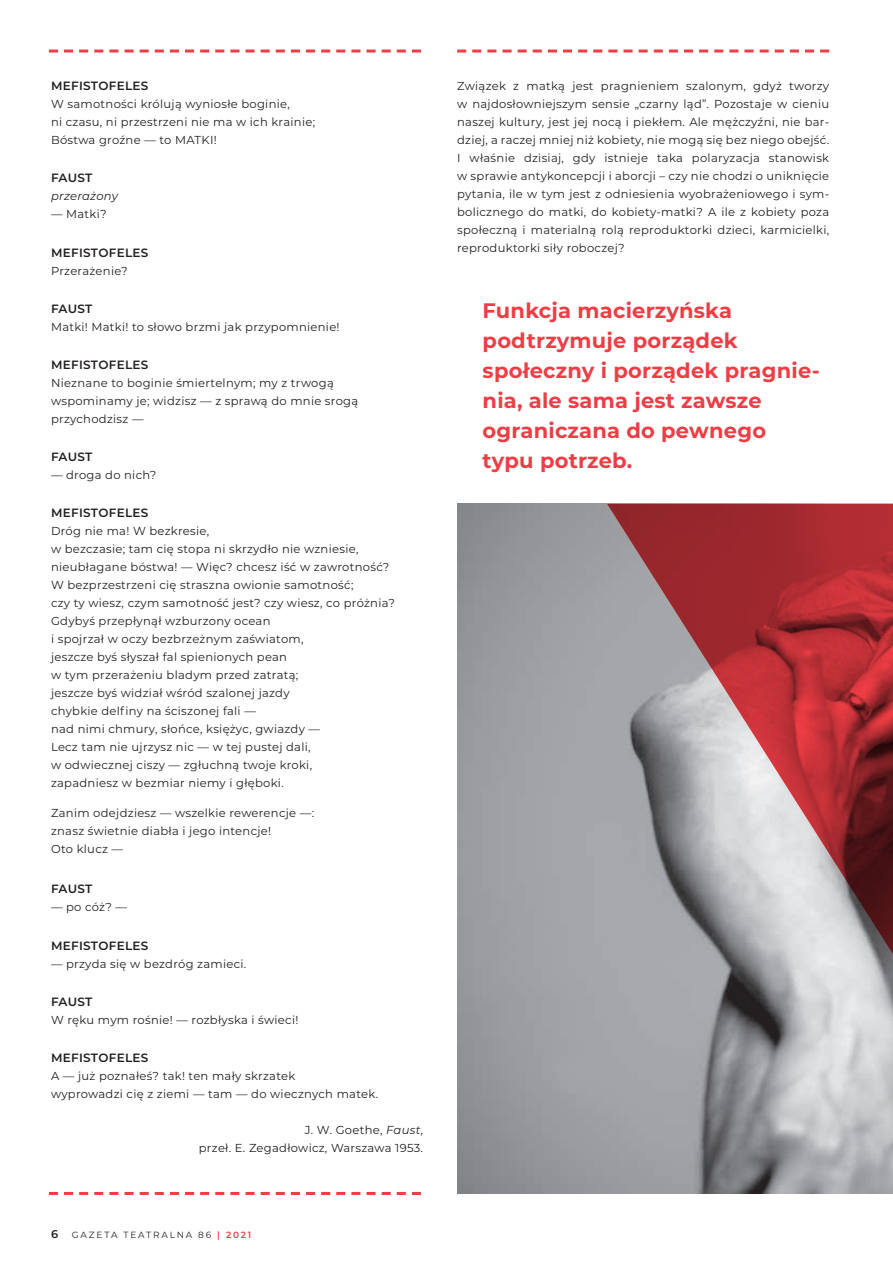
<style>
.page{position:relative;width:893px;height:1263px;background:#fff}
.page>*{position:absolute;margin:0;border:0;box-sizing:border-box;transform-origin:0 0}
.t1{font:700 21px/30px "Montserrat";letter-spacing:.01em;color:#ee3d44}
.t2{font:600 12px "Montserrat";letter-spacing:.025em;color:#231f20}
.t3{font:11.55px/18px "Montserrat";letter-spacing:.025em;color:#231f20}
.t4{font:italic 11.55px "Montserrat";letter-spacing:.025em;color:#231f20}
.t5{font:9px "Montserrat";letter-spacing:.2em;color:#231f20}
.s1{font-style:italic}
.s2{font-weight:600;font-size:11.25px}
.s3{font-weight:600;color:#ee3d44}
</style>
<div class="page">
<img style="left:457px;top:504px;width:436px;height:689px">
<svg style="left:49px;top:50px;width:372px;height:3px"></svg>
<svg style="left:457px;top:50px;width:372px;height:3px"></svg>
<svg style="left:49px;top:1192px;width:372px;height:3px"></svg>
<svg style="left:607px;top:504px;width:286px;height:688px;background:#a78084"></svg>
<p class="t2" style="left:51px;top:78px;width:99px">MEFISTOFELES</p>
<p class="t3" style="left:51px;top:95px;width:266px">W samotności królują wyniosłe boginie,<br>ni czasu, ni przestrzeni nie ma w ich krainie;<br>Bóstwa groźne — to MATKI!</p>
<p class="t2" style="left:51px;top:170px;width:43px">FAUST</p>
<p class="t4" style="left:51px;top:188px;width:69px">przerażony</p>
<p class="t3" style="left:51px;top:205px;width:57px">— Matki?</p>
<p class="t2" style="left:51px;top:244px;width:99px">MEFISTOFELES</p>
<p class="t3" style="left:51px;top:261px;width:78px">Przerażenie?</p>
<p class="t2" style="left:51px;top:300px;width:43px">FAUST</p>
<p class="t3" style="left:51px;top:317px;width:290px">Matki! Matki! to słowo brzmi jak przypomnienie!</p>
<p class="t2" style="left:51px;top:356px;width:99px">MEFISTOFELES</p>
<p class="t3" style="left:51px;top:373px;width:309px">Nieznane to boginie śmiertelnym; my z trwogą wspominamy je; widzisz — z sprawą do mnie srogą przychodzisz —</p>
<p class="t2" style="left:51px;top:448px;width:43px">FAUST</p>
<p class="t3" style="left:51px;top:465px;width:107px">— droga do nich?</p>
<p class="t2" style="left:51px;top:504px;width:99px">MEFISTOFELES</p>
<p class="t3" style="left:51px;top:522px;width:345px">Dróg nie ma! W bezkresie,<br>w bezczasie; tam cię stopa ni skrzydło nie wzniesie, nieubłagane bóstwa! — Więc? chcesz iść w zawrotność?<br>W bezprzestrzeni cię straszna owionie samotność;<br>czy ty wiesz, czym samotność jest? czy wiesz, co próżnia?<br>Gdybyś przepłynął wzburzony ocean<br>i spojrzał w oczy bezbrzeżnym zaświatom,<br>jeszcze byś słyszał fal spienionych pean<br>w tym przerażeniu bladym przed zatratą;<br>jeszcze byś widział wśród szalonej jazdy<br>chybkie delfiny na ściszonej fali —<br>nad nimi chmury, słońce, księżyc, gwiazdy —<br>Lecz tam nie ujrzysz nic — w tej pustej dali,<br>w odwiecznej ciszy — zgłuchną twoje kroki,<br>zapadniesz w bezmiar niemy i głęboki.</p>
<p class="t3" style="left:51px;top:803px;width:265px">Zanim odejdziesz — wszelkie rewerencje —: znasz świetnie diabła i jego intencje!<br>Oto klucz —</p>
<p class="t2" style="left:51px;top:881px;width:43px">FAUST</p>
<p class="t3" style="left:51px;top:898px;width:78px">— po cóż? —</p>
<p class="t2" style="left:51px;top:937px;width:99px">MEFISTOFELES</p>
<p class="t3" style="left:51px;top:954px;width:197px">— przyda się w bezdróg zamieci.</p>
<p class="t2" style="left:51px;top:993px;width:43px">FAUST</p>
<p class="t3" style="left:51px;top:1010px;width:249px">W ręku mym rośnie! — rozbłyska i świeci!</p>
<p class="t2" style="left:51px;top:1049px;width:99px">MEFISTOFELES</p>
<p class="t3" style="left:51px;top:1066px;width:329px">A — już poznałeś? tak! ten mały skrzatek<br>wyprowadzi cię z ziemi — tam — do wiecznych matek.</p>
<p class="t3" style="left:199px;top:1120px;width:226px;text-align:right">J. W. Goethe, <span class="s1">Faust</span>,<br>przeł. E. Zegadłowicz, Warszawa 1953.</p>
<p class="t5" style="left:51px;top:1228px;width:202px"><span class="s2">6</span> GAZETA TEATRALNA 86 <span class="s3">| 2021</span></p>
<p class="t3" style="left:457px;top:76px;width:374px;text-align:justify">Związek z matką jest pragnieniem szalonym, gdyż tworzy w najdosłowniejszym sensie „czarny ląd”. Pozostaje w cieniu naszej kultury, jest jej nocą i piekłem. Ale mężczyźni, nie bar&shy;dziej, a raczej mniej niż kobiety, nie mogą się bez niego obejść.<br>I właśnie dzisiaj, gdy istnieje taka polaryzacja stanowisk w sprawie antykoncepcji i aborcji – czy nie chodzi o uniknięcie pytania, ile w tym jest z odniesienia wyobrażeniowego i sym&shy;bolicznego do matki, do kobiety-matki? A ile z kobiety poza społeczną i materialną rolą reproduktorki dzieci, karmicielki, reproduktorki siły roboczej?</p>
<h1 class="t1" style="left:483px;top:294px;width:339px">Funkcja macierzyńska podtrzymuje porządek społeczny i porządek pragnie&shy;nia, ale sama jest zawsze ograniczana do pewnego typu potrzeb.</h1>
</div>
